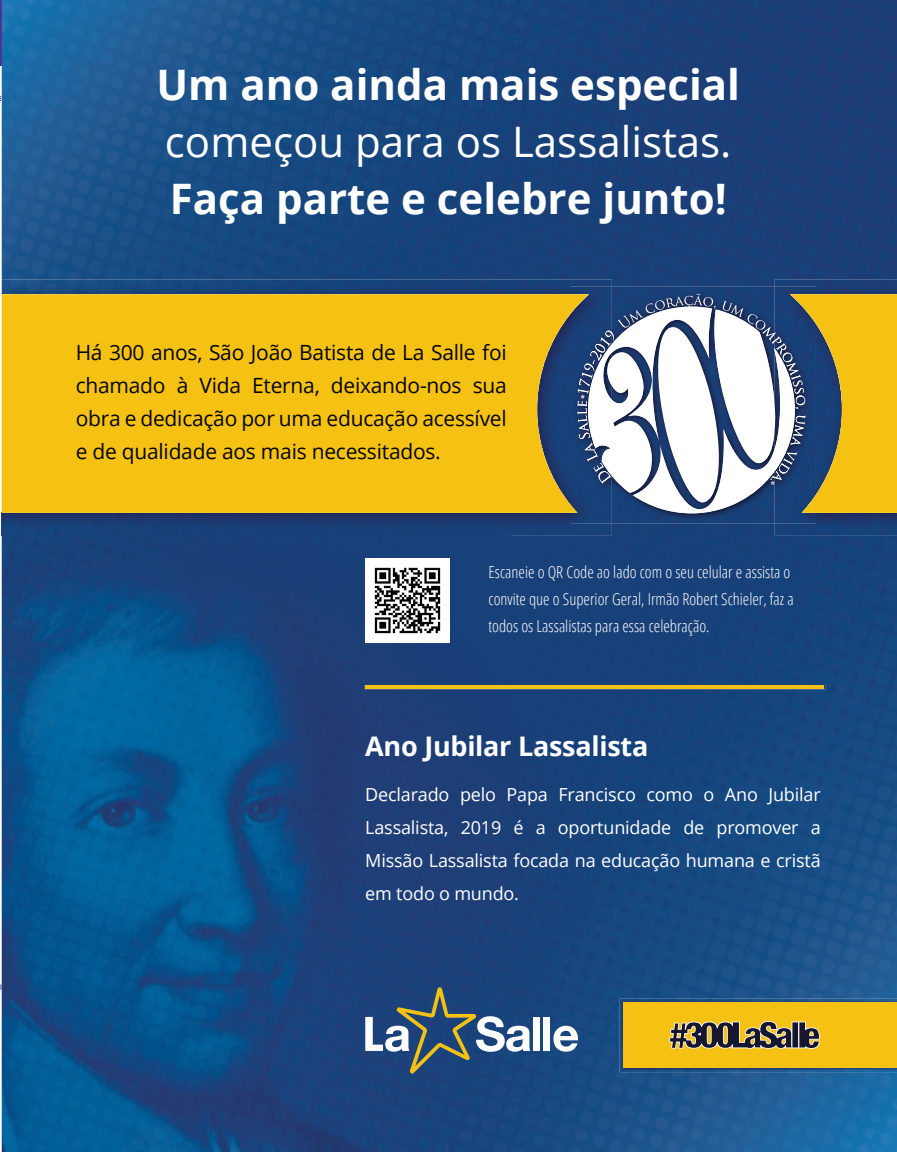
<style>
.page{position:relative;width:897px;height:1152px;background:#fff}
.page>*{position:absolute;margin:0;border:0;box-sizing:border-box;transform-origin:0 0}
.t1{font:700 42px "Open Sans";color:#fff}
.t2{font:42px "Open Sans";color:#fff}
.t3{font:700 27px "Open Sans";letter-spacing:-.01em;color:#fff}
.t4{font:21px/33px "Open Sans";letter-spacing:-.01em;color:#050504;text-align:justify}
.t5{font:18px/33px "Open Sans";letter-spacing:-.01em;color:#fff;text-align:justify}
.t6{font:300 condensed 16.5px/27px "Open Sans";color:#fff}
</style>
<div class="page">
<svg style="left:0;top:96px;width:2px;height:893px"></svg>
<hr style="left:0;top:0;width:2px;height:66px;background:#502e92">
<img style="left:2px;top:0;width:894px;height:1152px">
<img style="left:619px;top:998px;width:277px;height:74px">
<div style="left:623px;top:1002px;width:273px;height:65px;background:#f5c214"></div>
<svg style="left:669px;top:1021px;width:150px;height:27px;background:#76684c"></svg>
<svg style="left:365px;top:987px;width:165px;height:86px;background:#476382"></svg>
<div style="left:533px;top:1017px;width:7px;height:34px;background:#fff"></div>
<div style="left:543px;top:1017px;width:7px;height:34px;background:#fff"></div>
<svg style="left:553px;top:1025px;width:25px;height:26px"></svg>
<img style="left:611px;top:287px;width:163px;height:236px">
<img style="left:2px;top:279px;width:609px;height:15px">
<img style="left:510px;top:513px;width:101px;height:22px">
<img style="left:2px;top:513px;width:508px;height:22px">
<div style="left:2px;top:294px;width:569px;height:219px;background:#f5c214"></div>
<img style="left:571px;top:294px;width:6px;height:219px">
<img style="left:774px;top:279px;width:122px;height:256px">
<svg style="left:577px;top:294px;width:212px;height:219px"></svg>
<img style="left:815px;top:294px;width:81px;height:219px">
<img style="left:789px;top:294px;width:26px;height:219px">
<img style="left:364px;top:685px;width:461px;height:4px">
<img style="left:365px;top:686px;width:458px;height:2px">
<img style="left:365px;top:558px;width:84px;height:84px">
<h1 class="t1" style="left:156px;top:55px;width:585px">Um ano ainda mais especial</h1>
<h1 class="t2" style="left:165px;top:113px;width:568px">começou para os Lassalistas.</h1>
<h1 class="t1" style="left:170px;top:169px;width:558px">Faça parte e celebre junto!</h1>
<p class="t4" style="left:76px;top:335px;width:432px">Há 300 anos, São João Batista de La Salle foi chamado à Vida Eterna, deixando-nos sua obra e dedicação por uma educação acessível e de qualidade aos mais necessitados.</p>
<p class="t6" style="left:488px;top:558px;width:306px">Escaneie o QR Code ao lado com o seu celular e assista o convite que o Superior Geral, Irmão Robert Schieler, faz a todos os Lassalistas para essa celebração.</p>
<p class="t3" style="left:365px;top:727px;width:284px">Ano Jubilar Lassalista</p>
<p class="t5" style="left:365px;top:777px;width:457px">Declarado pelo Papa Francisco como o Ano Jubilar Lassalista, 2019 é a oportunidade de promover a Missão Lassalista focada na educação humana e cristã em todo o mundo.</p>
</div>
